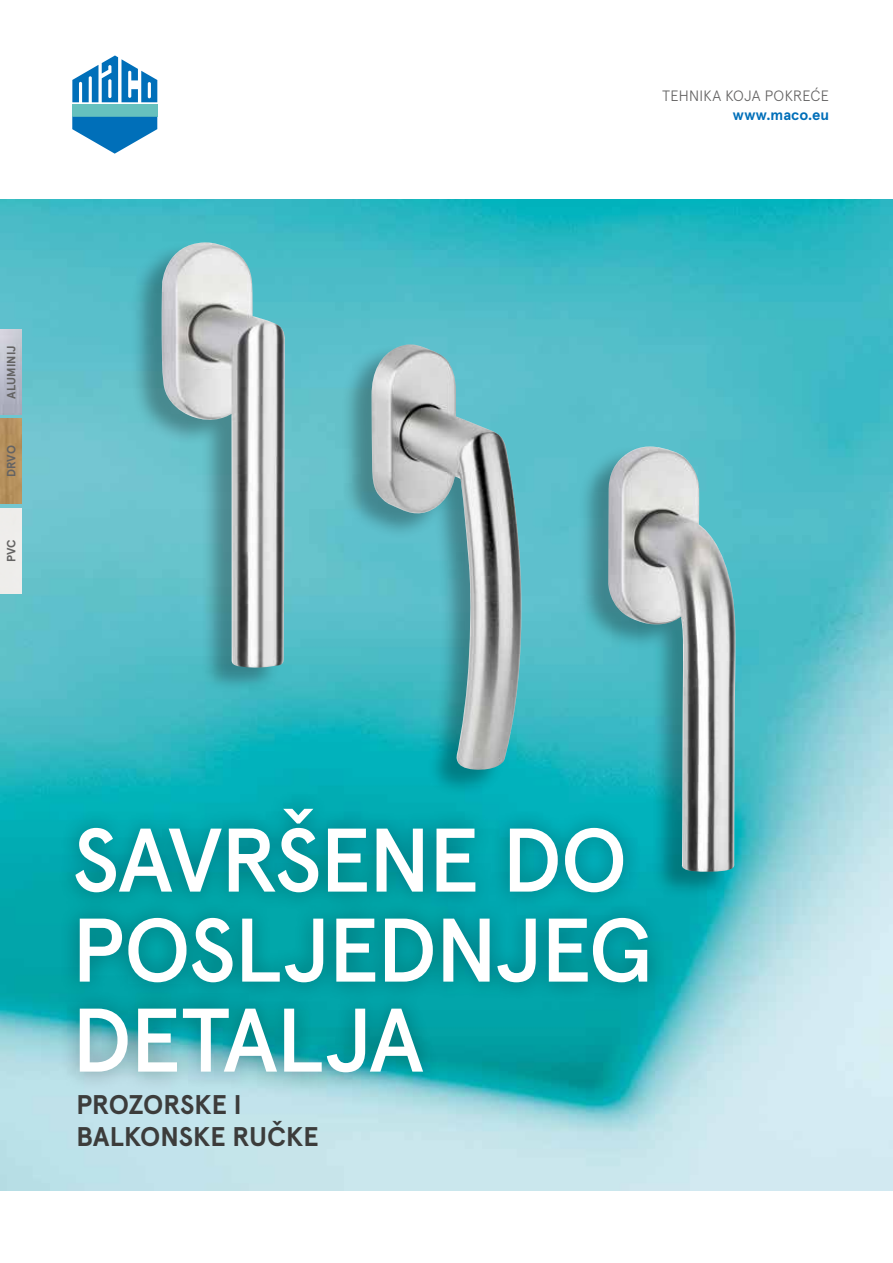
<style>
.page{position:relative;width:893px;height:1263px;background:#fff}
.page>*{position:absolute;margin:0;border:0;box-sizing:border-box;transform-origin:0 0}
.t1{font:500 90px/90px "Apercu Pro";letter-spacing:-.015em;color:#fff}
.t2{font:700 27px/31.5px "Apercu Pro";letter-spacing:-.005em;color:#3c3c3b}
.t3{font:300 15px "Apercu Pro";letter-spacing:.015em;color:#646363}
.t4{font:700 15px "Apercu Pro";color:#006fb9}
.t5{font:700 12px "Apercu Pro";letter-spacing:.01em;color:#646363}
</style>
<div class="page">
<div style="left:72px;top:104px;width:85px;height:13px;background:#66c1be"></div>
<svg style="left:72px;top:117px;width:85px;height:37px"></svg>
<svg style="left:72px;top:55px;width:85px;height:47px"></svg>
<img style="left:0;top:200px;width:893px;height:991px">
<img style="left:0;top:330px;width:21px;height:85px">
<img style="left:0;top:419px;width:21px;height:85px">
<div style="left:0;top:508px;width:21px;height:85px;background:#eeedeb"></div>
<div style="left:131px;top:241px;width:151px;height:453px;background:#000;opacity:.3"></div>
<img style="left:162px;top:242px;width:124px;height:426px">
<div style="left:577px;top:445px;width:156px;height:453px;background:#000;opacity:.3"></div>
<img style="left:608px;top:446px;width:128px;height:426px">
<div style="left:340px;top:343px;width:178px;height:453px;background:#000;opacity:.3"></div>
<img style="left:371px;top:344px;width:153px;height:427px">
<div style="left:57px;top:789px;width:610px;height:303px;background:#000;opacity:.32"></div>
<p class="t5" style="left:2px;top:399px;width:55px;rotate:-90deg">ALUMINIJ</p>
<p class="t5" style="left:2px;top:477px;width:33px;rotate:-90deg">DRVO</p>
<p class="t5" style="left:2px;top:562px;width:25px;rotate:-90deg">PVC</p>
<p class="t3" style="left:662px;top:84px;width:168px">TEHNIKA KOJA POKREĆE</p>
<p class="t4" style="left:733px;top:103px;width:98px">www.maco.eu</p>
<p class="t1" style="left:72px;top:809px;width:582px">SAVRŠENE DO<br>POSLJEDNJEG<br>DETALJA</p>
<p class="t2" style="left:77px;top:1087px;width:244px">PROZORSKE I<br>BALKONSKE RUČKE</p>
</div>
